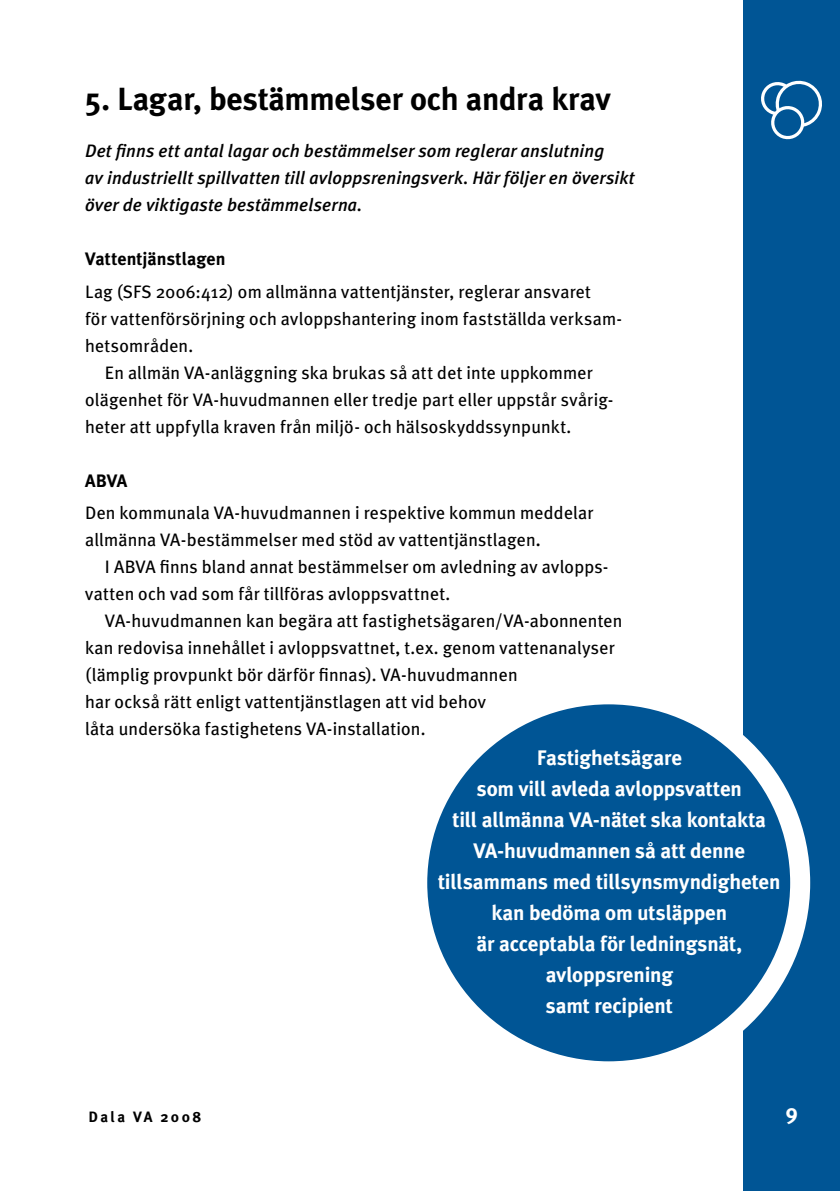
<style>
.page{position:relative;width:840px;height:1191px;background:#fff}
.page>*{position:absolute;margin:0;border:0;box-sizing:border-box;transform-origin:0 0}
.t1{font:700 32px "Meta Plus";letter-spacing:-.005em;color:#000}
.t2{font:700 21px/31px "Meta Plus";letter-spacing:-.005em;color:#fff;text-align:center}
.t3{font:18px/27px "Meta Plus";letter-spacing:.01em;color:#000}
.t4{font:italic 500 18px/27px "Meta Plus";letter-spacing:.01em;color:#000}
.t5{font:700 18px "Meta Plus";letter-spacing:.005em;color:#000}
.t6{font:700 15px "Meta Plus";letter-spacing:.16em;color:#000}
.s1{font-weight:500;font-style:italic}
</style>
<div class="page">
<div style="left:743px;top:0;width:96px;height:1191px;background:#005595"></div>
<svg style="left:761px;top:81px;width:61px;height:59px"></svg>
<div style="left:417px;top:694px;width:382px;height:377px;background:#005595;border-radius:50%"></div>
<div style="left:407px;top:684px;width:402px;height:397px;border:20px solid #fff;border-radius:50%"></div>
<h1 class="t1" style="left:85px;top:80px;width:527px">5. Lagar, bestämmelser och andra krav</h1>
<p class="t4" style="left:85px;top:137px;width:551px">Det finns ett antal lagar och bestämmelser som reglerar anslutning<br>av industriellt spillvatten till avloppsreningsverk. Här följer en översikt över de viktigaste bestämmelserna.</p>
<p class="t5" style="left:85px;top:248px;width:142px">Vattentjänstlagen</p>
<p class="t3" style="left:85px;top:278px;width:507px">Lag (SFS 2006:412) om allmänna vattentjänster, reglerar ansvaret</p>
<p class="t3" style="left:85px;top:305px;width:538px">för vattenförsörjning och avloppshantering inom fastställda verksam-</p>
<p class="t3" style="left:85px;top:332px;width:109px">hetsområden.</p>
<p class="t3" style="left:105px;top:359px;width:489px">En allmän VA-anläggning ska brukas så att det inte uppkommer</p>
<p class="t3" style="left:85px;top:386px;width:529px">olägenhet för VA-huvudmannen eller tredje part eller uppstår svårig-</p>
<p class="t3" style="left:85px;top:413px;width:487px">heter att uppfylla kraven från miljö- och hälsoskyddssynpunkt.</p>
<p class="t5" style="left:85px;top:470px;width:44px">ABVA</p>
<p class="t3" style="left:85px;top:499px;width:509px">Den kommunala VA-huvudmannen i respektive kommun meddelar allmänna VA-bestämmelser med stöd av vattentjänstlagen<span class="s1">.</span></p>
<p class="t3" style="left:85px;top:553px;width:524px;text-indent:20px">I ABVA finns bland annat bestämmelser om avledning av avlopps&shy;vatten och vad som får tillföras avloppsvattnet.</p>
<p class="t3" style="left:85px;top:607px;width:538px;text-indent:20px">VA-huvudmannen kan begära att fastighetsägaren/VA-abonnenten kan redovisa innehållet i avloppsvattnet, t.ex. genom vattenanalyser (lämplig provpunkt bör därför finnas). VA-huvudmannen<br>har också rätt enligt vattentjänstlagen att vid behov<br>låta undersöka fastighetens VA-installation.</p>
<p class="t2" style="left:438px;top:742px;width:344px">Fastighetsägare<br>som vill avleda avloppsvatten<br>till allmänna VA-nätet ska kontakta<br>VA-huvudmannen så att denne tillsammans med tillsynsmyndigheten kan bedöma om utsläppen<br>är acceptabla för ledningsnät, avloppsrening<br>samt recipient</p>
<p class="t6" style="left:88px;top:1108px;width:114px">Dala VA 2008</p>
</div>
